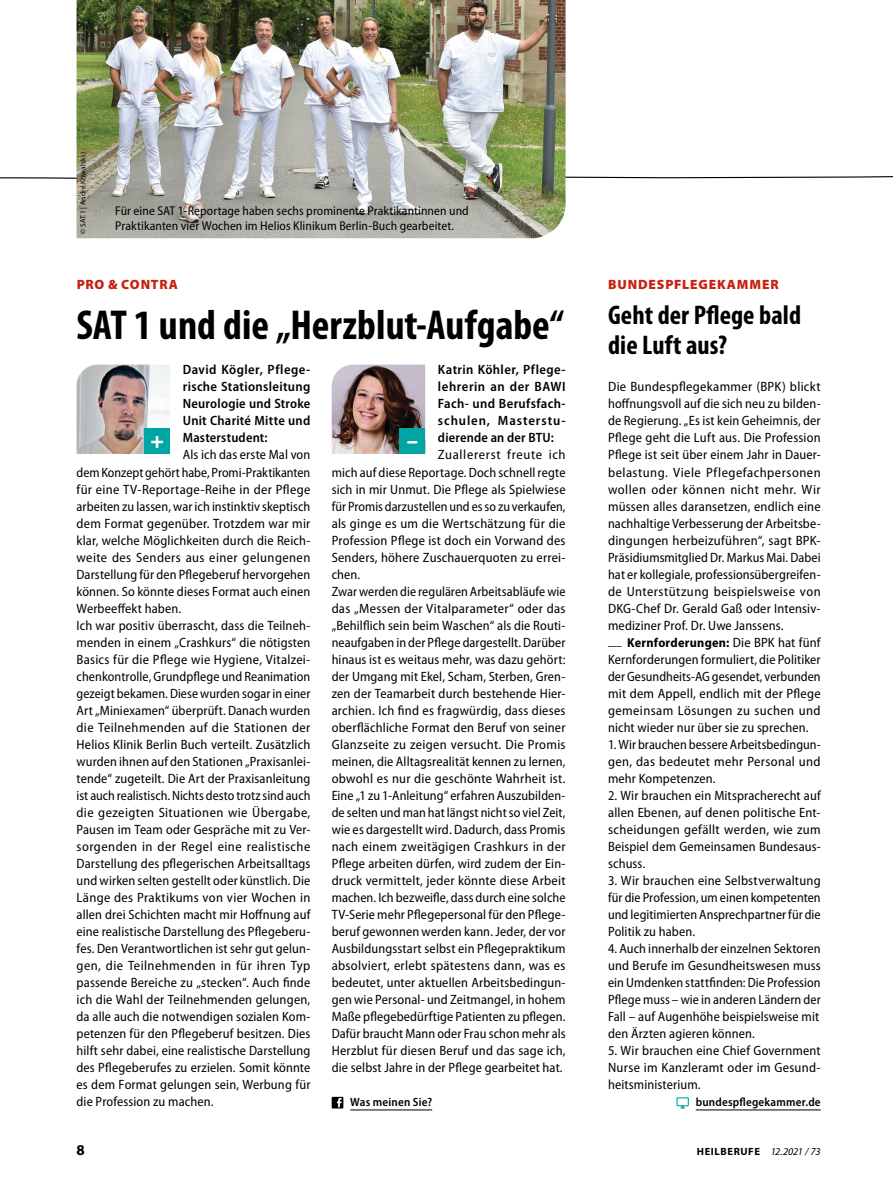
<style>
.page{position:relative;width:893px;height:1187px;background:#fff}
.page>*{position:absolute;margin:0;border:0;box-sizing:border-box;transform-origin:0 0}
.Box_Heading_Title_2{font:700 condensed 42px "Myriad Pro";color:#000}
.Box_Heading_Title_1{font:700 condensed 27px/30px "Myriad Pro";letter-spacing:.005em;color:#000}
.NoXML_Image_Number_P{font:900 22.5px "Myriad Pro";color:#fff}
.t1{font:700 15px "Myriad Pro";color:#000}
.Para_News_underlined{font:semi-condensed 13.5px/17px "Myriad Pro";letter-spacing:.01em;color:#000;text-align:justify}
.Para_News{font:semi-condensed 13.5px/17px "Myriad Pro";letter-spacing:.01em;color:#000;text-align:justify}
.Para_News_underlined-2{font:600 semi-condensed 13.5px/17px "Myriad Pro";letter-spacing:.015em;color:#000;text-align:justify}
.NoXML_SuperTitle_New{font:900 13.5px "Myriad Pro";letter-spacing:.065em;color:#c82111}
.t2{font:700 semi-condensed 13.05px "Myriad Pro";letter-spacing:.02em;color:#000}
.Image_Caption_x{font:semi-condensed 12.75px/15px "Myriad Pro";letter-spacing:.005em;color:#000}
.Para_News_underlined-3{font:600 semi-condensed 12px "Myriad Pro";letter-spacing:.015em;color:#000}
.t3{font:700 10.5px "Myriad Pro";letter-spacing:.06em;color:#000}
.Image_Source_x{font:7.5px "Myriad Pro";letter-spacing:.02em;color:#000}
.s1{font-weight:300;font-stretch:normal;font-size:13.5px}
.s2{font-weight:400;font-size:13.5px}
.s3{font-weight:400;font-style:italic}
</style>
<div class="page">
<svg style="left:0;top:173px;width:893px;height:8px"></svg>
<img style="left:77px;top:364px;width:93px;height:90px">
<div style="left:145px;top:428px;width:25px;height:26px;background:#00a6a3"></div>
<img style="left:332px;top:364px;width:93px;height:90px">
<div style="left:400px;top:428px;width:25px;height:26px;background:#00a6a3"></div>
<hr style="left:696px;top:1109px;width:125px;height:1px;background:#000">
<svg style="left:676px;top:1097px;width:13px;height:11px"></svg>
<img style="left:77px;top:0;width:489px;height:238px">
<hr style="left:350px;top:1109px;width:82px;height:1px;background:#000">
<svg style="left:332px;top:1096px;width:11px;height:12px"></svg>
<p class="Image_Source_x" style="left:78px;top:234px;width:84px;rotate:-90deg">© SAT.1 | André Kowalski )</p>
<p class="Image_Caption_x" style="left:115px;top:203px;width:355px">Für eine SAT 1-Reportage haben sechs prominente Praktikantinnen und<br>Praktikanten vier Wochen im Helios Klinikum Berlin-Buch gearbeitet.</p>
<p class="NoXML_SuperTitle_New" style="left:77px;top:277px;width:103px">PRO &amp; CONTRA</p>
<p class="Box_Heading_Title_2" style="left:77px;top:298px;width:489px">SAT 1 und die „Herzblut-Aufgabe“</p>
<p class="Para_News_underlined-2" style="left:183px;top:361px;width:129px">David Kögler, Pflege&shy;rische Stationsleitung Neurologie und Stroke Unit Charité Mitte und Masterstudent:</p>
<p class="Para_News_underlined" style="left:77px;top:447px;width:235px;text-indent:106px">Als ich das erste Mal von dem Konzept gehört habe, Promi-Praktikanten für eine TV-Reportage-Reihe in der Pflege arbeiten zu lassen, war ich instinktiv skeptisch dem Format gegenüber. Trotzdem war mir klar, welche Möglichkeiten durch die Reich&shy;weite des Senders aus einer gelungenen Darstellung für den Pflegeberuf hervorgehen können. So könnte dieses Format auch einen Werbeeffekt haben.</p>
<p class="Para_News_underlined" style="left:77px;top:617px;width:235px">Ich war positiv überrascht, dass die Teilneh&shy;menden in einem „Crashkurs“ die nötigsten Basics für die Pflege wie Hygiene, Vitalzei&shy;chenkontrolle, Grundpflege und Reanimation gezeigt bekamen. Diese wurden sogar in einer Art „Miniexamen“ überprüft. Danach wurden die Teilnehmenden auf die Stationen der Helios Klinik Berlin Buch verteilt. Zusätzlich wurden ihnen auf den Stationen „Praxisanlei&shy;tende“ zugeteilt. Die Art der Praxisanleitung ist auch realistisch. Nichts desto trotz sind auch die gezeigten Situationen wie Übergabe, Pausen im Team oder Gespräche mit zu Ver&shy;sorgenden in der Regel eine realistische Darstellung des pflegerischen Arbeitsalltags und wirken selten gestellt oder künstlich. Die Länge des Praktikums von vier Wochen in allen drei Schichten macht mir Hoffnung auf eine realistische Darstellung des Pflegeberu&shy;fes. Den Verantwortlichen ist sehr gut gelun&shy;gen, die Teilnehmenden in für ihren Typ passende Bereiche zu „stecken“. Auch finde ich die Wahl der Teilnehmenden gelungen, da alle auch die notwendigen sozialen Kom&shy;petenzen für den Pflegeberuf besitzen. Dies hilft sehr dabei, eine realistische Darstellung des Pflegeberufes zu erzielen. Somit könnte es dem Format gelungen sein, Werbung für die Profession zu machen.</p>
<p class="Para_News_underlined-2" style="left:438px;top:361px;width:129px">Katrin Köhler, Pflege&shy;lehrerin an der BAWI Fach- und Berufsfach&shy;schulen, Masterstu&shy;dierende an der BTU:</p>
<p class="Para_News" style="left:332px;top:447px;width:235px;text-indent:106px">Zuallererst freute ich mich auf diese Reportage. Doch schnell regte sich in mir Unmut. Die Pflege als Spielwiese für Promis darzustellen und es so zu verkaufen, als ginge es um die Wertschätzung für die Profession Pflege ist doch ein Vorwand des Senders, höhere Zuschauerquoten zu errei&shy;chen.</p>
<p class="Para_News" style="left:332px;top:583px;width:235px">Zwar werden die regulären Arbeitsabläufe wie das „Messen der Vitalparameter“ oder das „Behilflich sein beim Waschen“ als die Routi&shy;neaufgaben in der Pflege dargestellt. Darüber hinaus ist es weitaus mehr, was dazu gehört: der Umgang mit Ekel, Scham, Sterben, Gren&shy;zen der Teamarbeit durch bestehende Hier&shy;archien. Ich find es fragwürdig, dass dieses oberflächliche Format den Beruf von seiner Glanzseite zu zeigen versucht. Die Promis meinen, die Alltagsrealität kennen zu lernen, obwohl es nur die geschönte Wahrheit ist.<br>Eine „1 zu 1-Anleitung“ erfahren Auszubilden&shy;de selten und man hat längst nicht so viel Zeit, wie es dargestellt wird. Dadurch, dass Promis nach einem zweitägigen Crashkurs in der Pflege arbeiten dürfen, wird zudem der Ein&shy;druck vermittelt, jeder könnte diese Arbeit machen. Ich bezweifle, dass durch eine solche TV-Serie mehr Pflegepersonal für den Pflege&shy;beruf gewonnen werden kann. Jeder, der vor Ausbildungsstart selbst ein Pflegepraktikum absolviert, erlebt spätestens dann, was es bedeutet, unter aktuellen Arbeitsbedingun&shy;gen wie Personal- und Zeitmangel, in hohem Maße pflegebedürftige Patienten zu pflegen.<br>Dafür braucht Mann oder Frau schon mehr als Herzblut für diesen Beruf und das sage ich, die selbst Jahre in der Pflege gearbeitet hat.</p>
<p class="Para_News_underlined-3" style="left:350px;top:1095px;width:83px">Was meinen Sie?</p>
<p class="NoXML_Image_Number_P" style="left:151px;top:428px;width:15px">+</p>
<p class="NoXML_Image_Number_P" style="left:407px;top:428px;width:13px">–</p>
<p class="NoXML_SuperTitle_New" style="left:608px;top:277px;width:172px">BUNDESPFLEGEKAMMER</p>
<p class="Box_Heading_Title_1" style="left:608px;top:299px;width:195px">Geht der Pflege bald die Luft aus?</p>
<p class="Para_News_underlined" style="left:608px;top:378px;width:214px">Die Bundespflegekammer (BPK) blickt hoffnungsvoll auf die sich neu zu bilden&shy;de Regierung. „Es ist kein Geheimnis, der Pflege geht die Luft aus. Die Profession Pflege ist seit über einem Jahr in Dauer&shy;belastung. Viele Pflegefachpersonen wollen oder können nicht mehr. Wir müssen alles daransetzen, endlich eine nachhaltige Verbesserung der Arbeitsbe&shy;dingungen herbeizuführen“, sagt BPK-Präsidiumsmitglied Dr. Markus Mai. Dabei hat er kollegiale, professionsübergreifen&shy;de Unterstützung beispielsweise von DKG-Chef Dr. Gerald Gaß oder Intensiv&shy;mediziner Prof. Dr. Uwe Janssens.</p>
<p class="t2" style="left:608px;top:635px;width:214px"><span class="s1">_</span> Kernforderungen: <span class="s2">Die BPK hat fünf</span></p>
<p class="Para_News" style="left:608px;top:651px;width:214px">Kernforderungen formuliert, die Politiker der Gesundheits-AG gesendet, verbunden mit dem Appell, endlich mit der Pflege gemeinsam Lösungen zu suchen und nicht wieder nur über sie zu sprechen.</p>
<p class="Para_News_underlined" style="left:608px;top:736px;width:214px">1. Wir brauchen bessere Arbeitsbedingun&shy;gen, das bedeutet mehr Personal und mehr Kompetenzen.</p>
<p class="Para_News_underlined" style="left:608px;top:787px;width:214px">2. Wir brauchen ein Mitspracherecht auf allen Ebenen, auf denen politische Ent&shy;scheidungen gefällt werden, wie zum Beispiel dem Gemeinsamen Bundesaus&shy;schuss.</p>
<p class="Para_News_underlined" style="left:608px;top:872px;width:214px">3. Wir brauchen eine Selbstverwaltung für die Profession, um einen kompetenten und legitimierten Ansprechpartner für die</p>
<p class="Para_News_underlined" style="left:608px;top:923px;width:89px">Politik zu haben.</p>
<p class="Para_News_underlined" style="left:608px;top:940px;width:214px">4. Auch innerhalb der einzelnen Sektoren und Berufe im Gesundheitswesen muss ein Umdenken stattfinden: Die Profession</p>
<p class="Para_News_underlined" style="left:608px;top:991px;width:214px">Pflege muss – wie in anderen Ländern der</p>
<p class="Para_News_underlined" style="left:608px;top:1008px;width:213px">Fall – auf Augenhöhe beispielsweise mit</p>
<p class="Para_News_underlined" style="left:608px;top:1025px;width:148px">den Ärzten agieren können.</p>
<p class="Para_News_underlined" style="left:608px;top:1042px;width:214px">5. Wir brauchen eine Chief Government Nurse im Kanzleramt oder im Gesund&shy;heitsministerium.</p>
<p class="Para_News_underlined-3" style="left:696px;top:1095px;width:126px">bundespflegekammer.de</p>
<p class="t1" style="left:77px;top:1139px;width:10px">8</p>
<p class="t3" style="left:697px;top:1144px;width:125px">HEILBERUFE <span class="s3">12.2021 / 73</span></p>
</div>
